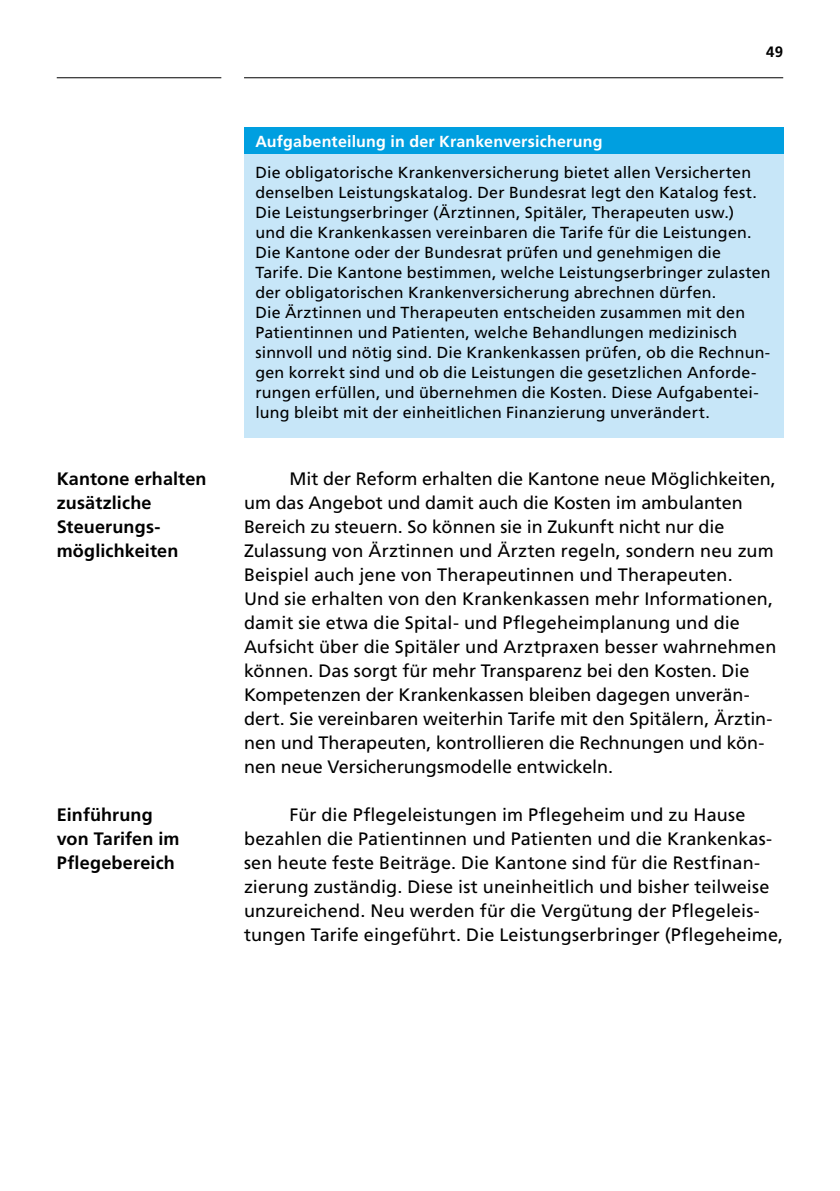
<style>
.page{position:relative;width:840px;height:1191px;background:#fff}
.page>*{position:absolute;margin:0;border:0;box-sizing:border-box;transform-origin:0 0}
.P_Text_mit_Einzug{font:18px/24px "Frutiger LT Pro";letter-spacing:.005em;color:#000}
.H4_Marginalie_Titel{font:700 18px/24px "Frutiger LT Pro";letter-spacing:.01em;color:#000}
.P_Kastentext{font:16px/20px "Frutiger LT Pro";letter-spacing:.01em;color:#000}
.H5_Kastentitel{font:700 16px "Frutiger LT Pro";letter-spacing:.015em;color:#fff}
.t1{font:700 15px "Frutiger LT Pro";color:#000}
</style>
<div class="page">
<hr style="left:244px;top:77px;width:538px;height:1px;background:#000">
<hr style="left:57px;top:77px;width:164px;height:1px;background:#000">
<div style="left:244px;top:127px;width:538px;height:29px;background:#009fe0"></div>
<div style="left:244px;top:154px;width:538px;height:283px;background:#c7e6f8"></div>
<h4 class="H4_Marginalie_Titel" style="left:57px;top:467px;width:151px">Kantone erhalten zusätzliche<br>Steuerungs&shy;möglichkeiten</h4>
<h4 class="H4_Marginalie_Titel" style="left:57px;top:803px;width:124px">Einführung von Tarifen im<br>Pflegebereich</h4>
<p class="t1" style="left:765px;top:43px;width:18px">49</p>
<h5 class="H5_Kastentitel" style="left:255px;top:132px;width:348px">Aufgabenteilung in der Krankenversicherung</h5>
<p class="P_Kastentext" style="left:255px;top:163px;width:516px">Die obligatorische Krankenversicherung bietet allen Versicherten denselben Leistungskatalog. Der Bundesrat legt den Katalog fest.<br>Die Leistungserbringer (Ärztinnen, Spitäler, Therapeuten usw.)<br>und die Krankenkassen vereinbaren die Tarife für die Leistungen.<br>Die Kantone oder der Bundesrat prüfen und genehmigen die Tarife. Die Kantone bestimmen, welche Leistungserbringer zulasten der obligatorischen Krankenversicherung abrechnen dürfen.<br>Die Ärztinnen und Therapeuten entscheiden zusammen mit den Patientinnen und Patienten, welche Behandlungen medizinisch sinnvoll und nötig sind. Die Krankenkassen prüfen, ob die Rechnun&shy;gen korrekt sind und ob die Leistungen die gesetzlichen Anforde&shy;rungen erfüllen, und übernehmen die Kosten. Diese Aufgabentei&shy;lung bleibt mit der einheitlichen Finanzierung unverändert.</p>
<p class="P_Text_mit_Einzug" style="left:244px;top:467px;width:533px;text-indent:45px">Mit der Reform erhalten die Kantone neue Möglichkeiten, um das Angebot und damit auch die Kosten im ambulanten Bereich zu steuern. So können sie in Zukunft nicht nur die Zulassung von Ärztinnen und Ärzten regeln, sondern neu zum Beispiel auch jene von Therapeutinnen und Therapeuten.<br>Und sie erhalten von den Krankenkassen mehr Informationen, damit sie etwa die Spital- und Pflegeheimplanung und die Aufsicht über die Spitäler und Arztpraxen besser wahrnehmen können. Das sorgt für mehr Transparenz bei den Kosten. Die Kompetenzen der Krankenkassen bleiben dagegen unverän&shy;dert. Sie vereinbaren weiterhin Tarife mit den Spitälern, Ärztin&shy;nen und Therapeuten, kontrollieren die Rechnungen und kön&shy;nen neue Versicherungsmodelle entwickeln.</p>
<p class="P_Text_mit_Einzug" style="left:244px;top:803px;width:540px;text-indent:45px">Für die Pflegeleistungen im Pflegeheim und zu Hause bezahlen die Patientinnen und Patienten und die Krankenkas&shy;sen heute feste Beiträge. Die Kantone sind für die Restfinan&shy;zierung zuständig. Diese ist uneinheitlich und bisher teilweise unzureichend. Neu werden für die Vergütung der Pflegeleis&shy;tungen Tarife eingeführt. Die Leistungserbringer (Pflegeheime,</p>
</div>
